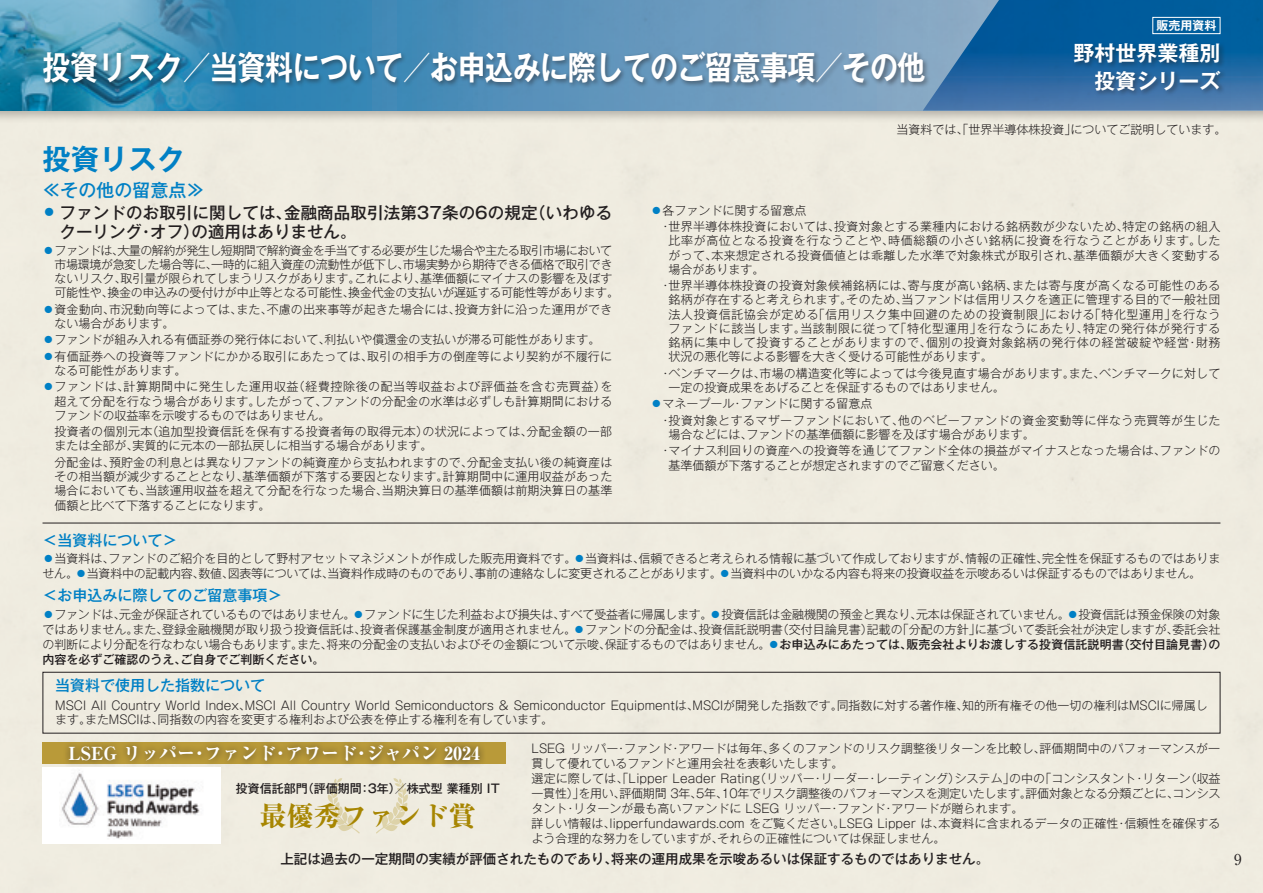
<style>
.page{position:relative;width:1263px;height:893px;background:#fff}
.page>*{position:absolute;margin:0;border:0;box-sizing:border-box;transform-origin:0 0}
.t1{font:700 33px "Gothic MB101 Pr 5 De";letter-spacing:-.02em;color:#fff;scale:.85 1}
.t2{font:700 28.5px "Gothic MB101 Pr 5 De";color:#0080c5}
.t3{font:800 27px "Ryumin Pr 5";color:#a78602}
.t4{font:700 21px/27.8px "Gothic MB101 Pr 5 De";color:#fff;text-align:right}
.t5{font:800 18px "Ryumin Pr 5";color:#fff}
.t6{font:500 18px "Gothic MB101 Pr 5";color:#0080c5}
.t7{font:500 16.5px/19.5px "Gothic MB101 Pr 5";letter-spacing:.01em;color:#231f20}
.t8{font:500 15px "Gothic MB101 Pr 5";color:#0080c5}
.t9{font:15px "Ryumin Pr 5";color:#231f20}
.t10{font:500 13.5px "Gothic MB101 Pr 5";color:#231f20}
.t11{font:300 12px/14.2px "Gothic MB101 Pr 5";color:#231f20}
.t12{font:300 12px/14.2px "Gothic MB101 Pr 5";letter-spacing:-.03em;color:#231f20}
.t13{font:300 12px/16.4px "Gothic MB101 Pr 5";letter-spacing:.02em;color:#231f20}
.t14{font:300 12px/16.4px "Gothic MB101 Pr 5";letter-spacing:.035em;color:#231f20}
.t15{font:300 12px/16.4px "Gothic MB101 Pr 5";letter-spacing:.025em;color:#231f20}
.t16{font:300 12px/16.4px "Gothic MB101 Pr 5";letter-spacing:.045em;color:#231f20}
.t17{font:500 12px "Gothic MB101 Pr 5";color:#231f20}
.t18{font:700 12px "Gothic MB101 Pr 5 De";color:#fff}
.s1{font-weight:300;font-size:13.5px;color:#0080c5}
.s2{color:#0080c5}
.s3{font-weight:500}
</style>
<div class="page">
<div style="left:0;top:123px;width:1263px;height:770px;background:#efece0"></div>
<div style="left:0;top:0;width:1263px;height:123px;background:#231f20;opacity:.3"></div>
<svg style="left:242px;top:0;width:681px;height:111px;background:#5993bb"></svg>
<svg style="left:923px;top:0;width:340px;height:111px;background:#296ea5"></svg>
<img style="left:0;top:0;width:242px;height:111px">
<div style="left:41px;top:49px;width:890px;height:39px;background:#231f20;opacity:.5"></div>
<div style="left:1152px;top:17px;width:68px;height:17px;border:1px solid #fff"></div>
<div style="left:1071px;top:40px;width:155px;height:56px;background:#231f20;opacity:.5"></div>
<svg style="left:326px;top:778px;width:83px;height:55px;background:#ebe6d3"></svg>
<div style="left:43px;top:742px;width:463px;height:22px;background:#b99a39"></div>
<div style="left:62px;top:738px;width:424px;height:30px;background:#231f20;opacity:.75"></div>
<div style="left:43px;top:767px;width:178px;height:77px;background:#fff"></div>
<img style="left:61px;top:772px;width:139px;height:67px">
<div style="left:43px;top:672px;width:1177px;height:61px;border:1px solid #231f20"></div>
<hr style="left:43px;top:523px;width:1177px;height:1px;background:#231f20">
<h1 class="t1" style="left:43px;top:40px;width:1040px">投資リスク／当資料について／お申込みに際してのご留意事項／その他</h1>
<p class="t18" style="left:1156px;top:16px;width:61px">販売用資料</p>
<h3 class="t4" style="left:1073px;top:38px;width:148px">野村世界業種別投資シリーズ</h3>
<h2 class="t2" style="left:43px;top:135px;width:144px">投資リスク</h2>
<h3 class="t6" style="left:43px;top:175px;width:164px">≪その他の留意点≫</h3>
<h3 class="t7" style="left:60px;top:201px;width:554px;text-indent:-17px"><span class="s1">⃝</span> ファンドのお取引に関しては、金融商品取引法第37条の6の規定（いわゆるクーリング・オフ）の適用はありません。</h3>
<p class="t12" style="left:55px;top:242px;width:566px;text-indent:-12px"><span class="s2">⃝</span>ファンドは、大量の解約が発生し短期間で解約資金を手当てする必要が生じた場合や主たる取引市場において市場環境が急変した場合等に、一時的に組入資産の流動性が低下し、市場実勢から期待できる価格で取引できないリスク、取引量が限られてしまうリスクがあります。これにより、基準価額にマイナスの影響を及ぼす可能性や、換金の申込みの受付けが中止等となる可能性、換金代金の支払いが遅延する可能性等があります。</p>
<p class="t11" style="left:55px;top:301px;width:559px;text-indent:-12px"><span class="s2">⃝</span>資金動向、市況動向等によっては、また、不慮の出来事等が起きた場合には、投資方針に沿った運用ができない場合があります。</p>
<p class="t13" style="left:43px;top:330px;width:571px"><span class="s2">⃝</span>ファンドが組み入れる有価証券の発行体において、利払いや償還金の支払いが滞る可能性があります。<span class="s2">⃝</span>有価証券への投資等ファンドにかかる取引にあたっては、取引の相手方の倒産等により契約が不履行に</p>
<p class="t16" style="left:43px;top:361px;width:571px;text-indent:12px">なる可能性があります。<br><span class="s2">⃝</span>ファンドは、計算期間中に発生した運用収益（経費控除後の配当等収益および評価益を含む売買益）を</p>
<p class="t11" style="left:55px;top:393px;width:559px">超えて分配を行なう場合があります。したがって、ファンドの分配金の水準は必ずしも計算期間におけるファンドの収益率を示唆するものではありません。</p>
<p class="t13" style="left:55px;top:423px;width:559px;line-height:14.2px">投資者の個別元本（追加型投資信託を保有する投資者毎の取得元本）の状況によっては、分配金額の一部または全部が、実質的に元本の一部払戻しに相当する場合があります。</p>
<p class="t11" style="left:55px;top:454px;width:559px;text-align:justify">分配金は、預貯金の利息とは異なりファンドの純資産から支払われますので、分配金支払い後の純資産はその相当額が減少することとなり、基準価額が下落する要因となります。計算期間中に運用収益があった場合においても、当該運用収益を超えて分配を行なった場合、当期決算日の基準価額は前期決算日の基準価額と比べて下落することになります。</p>
<p class="t8" style="left:43px;top:528px;width:136px">＜当資料について＞</p>
<p class="t11" style="left:896px;top:121px;width:331px">当資料では、「世界半導体株投資」についてご説明しています。</p>
<p class="t15" style="left:660px;top:201px;width:562px;text-indent:-9px"><span class="s2">⃝</span>各ファンドに関する留意点<br>・世界半導体株投資においては、投資対象とする業種内における銘柄数が少ないため、特定の銘柄の組入</p>
<p class="t11" style="left:669px;top:233px;width:553px;text-align:justify">比率が高位となる投資を行なうことや、時価総額の小さい銘柄に投資を行なうことがあります。したがって、本来想定される投資価値とは乖離した水準で対象株式が取引され、基準価額が大きく変動する場合があります。</p>
<p class="t11" style="left:669px;top:277px;width:553px;text-align:justify;text-indent:-18px">　・世界半導体株投資の投資対象候補銘柄には、寄与度が高い銘柄、または寄与度が高くなる可能性のある銘柄が存在すると考えられます。そのため、当ファンドは信用リスクを適正に管理する目的で一般社団法人投資信託協会が定める「信用リスク集中回避のための投資制限」における「特化型運用」を行なうファンドに該当します。当該制限に従って「特化型運用」を行なうにあたり、特定の発行体が発行する銘柄に集中して投資することがありますので、個別の投資対象銘柄の発行体の経営破綻や経営・財務状況の悪化等による影響を大きく受ける可能性があります。</p>
<p class="t11" style="left:669px;top:365px;width:553px;text-indent:-18px">　・ベンチマークは、市場の構造変化等によっては今後見直す場合があります。また、ベンチマークに対して一定の投資成果をあげることを保証するものではありません。</p>
<p class="t14" style="left:651px;top:395px;width:571px"><span class="s2">⃝</span>マネープール・ファンドに関する留意点<br>　・投資対象とするマザーファンドにおいて、他のベビーファンドの資金変動等に伴なう売買等が生じた</p>
<p class="t11" style="left:651px;top:425px;width:571px;line-height:16.4px;text-indent:18px">場合などには、ファンドの基準価額に影響を及ぼす場合があります。<br>　・マイナス利回りの資産への投資等を通じてファンド全体の損益がマイナスとなった場合は、ファンドの</p>
<p class="t11" style="left:669px;top:457px;width:337px">基準価額が下落することが想定されますのでご留意ください。</p>
<p class="t11" style="left:43px;top:550px;width:1179px;line-height:15px"><span class="s2">⃝</span>当資料は、ファンドのご紹介を目的として野村アセットマネジメントが作成した販売用資料です。<span class="s2">⃝</span>当資料は、信頼できると考えられる情報に基づいて作成しておりますが、情報の正確性、完全性を保証するものではありません。<span class="s2">⃝</span>当資料中の記載内容、数値、図表等については、当資料作成時のものであり、事前の連絡なしに変更されることがあります。<span class="s2">⃝</span>当資料中のいかなる内容も将来の投資収益を示唆あるいは保証するものではありません。</p>
<p class="t8" style="left:43px;top:583px;width:241px">＜お申込みに際してのご留意事項＞</p>
<p class="t11" style="left:43px;top:605px;width:1179px;line-height:15px;text-align:justify"><span class="s2">⃝</span>ファンドは、元金が保証されているものではありません。<span class="s2">⃝</span>ファンドに生じた利益および損失は、すべて受益者に帰属します。<span class="s2">⃝</span>投資信託は金融機関の預金と異なり、元本は保証されていません。<span class="s2">⃝</span>投資信託は預金保険の対象ではありません。また、登録金融機関が取り扱う投資信託は、投資者保護基金制度が適用されません。<span class="s2">⃝</span>ファンドの分配金は、投資信託説明書（交付目論見書）記載の「分配の方針」に基づいて委託会社が決定しますが、委託会社の判断により分配を行なわない場合もあります。また、将来の分配金の支払いおよびその金額について示唆、保証するものではありません。<span class="s2">⃝</span><span class="s3">お申込みにあたっては、販売会社よりお渡しする投資信託説明書（交付目論見書）の内容を必ずご確認のうえ、ご自身でご判断ください。</span></p>
<p class="t8" style="left:55px;top:673px;width:212px">当資料で使用した指数について</p>
<p class="t11" style="left:55px;top:697px;width:1154px">MSCI All Country World Index、MSCI All Country World Semiconductors &amp; Semiconductor Equipmentは、MSCIが開発した指数です。同指数に対する著作権、知的所有権その他一切の権利はMSCIに帰属します。またMSCIは、同指数の内容を変更する権利および公表を停止する権利を有しています。</p>
<h3 class="t5" style="left:68px;top:739px;width:413px">LSEG リッパー・ファンド・アワード・ジャパン 2024</h3>
<p class="t17" style="left:236px;top:778px;width:265px">投資信託部門（評価期間：3年）／株式型業種別 IT</p>
<h3 class="t3" style="left:260px;top:795px;width:217px">最優秀ファンド賞</h3>
<p class="t11" style="left:531px;top:739px;width:690px;line-height:15px">LSEG リッパー・ファンド・アワードは毎年、多くのファンドのリスク調整後リターンを比較し、評価期間中のパフォーマンスが一貫して優れているファンドと運用会社を表彰いたします。<br>選定に際しては、「Lipper Leader Rating（リッパー・リーダー・レーティング）システム」の中の「コンシスタント・リターン（収益一貫性）」を用い、評価期間 3年、5年、10年でリスク調整後のパフォーマンスを測定いたします。評価対象となる分類ごとに、コンシスタント・リターンが最も高いファンドに LSEG リッパー・ファンド・アワードが贈られます。<br>詳しい情報は、lipperfundawards.com をご覧ください。LSEG Lipper は、本資料に含まれるデータの正確性・信頼性を確保するよう合理的な努力をしていますが、それらの正確性については保証しません。</p>
<p class="t10" style="left:280px;top:848px;width:710px">上記は過去の一定期間の実績が評価されたものであり、将来の運用成果を示唆あるいは保証するものではありません。</p>
<p class="t9" style="left:1234px;top:847px;width:9px">9</p>
</div>
